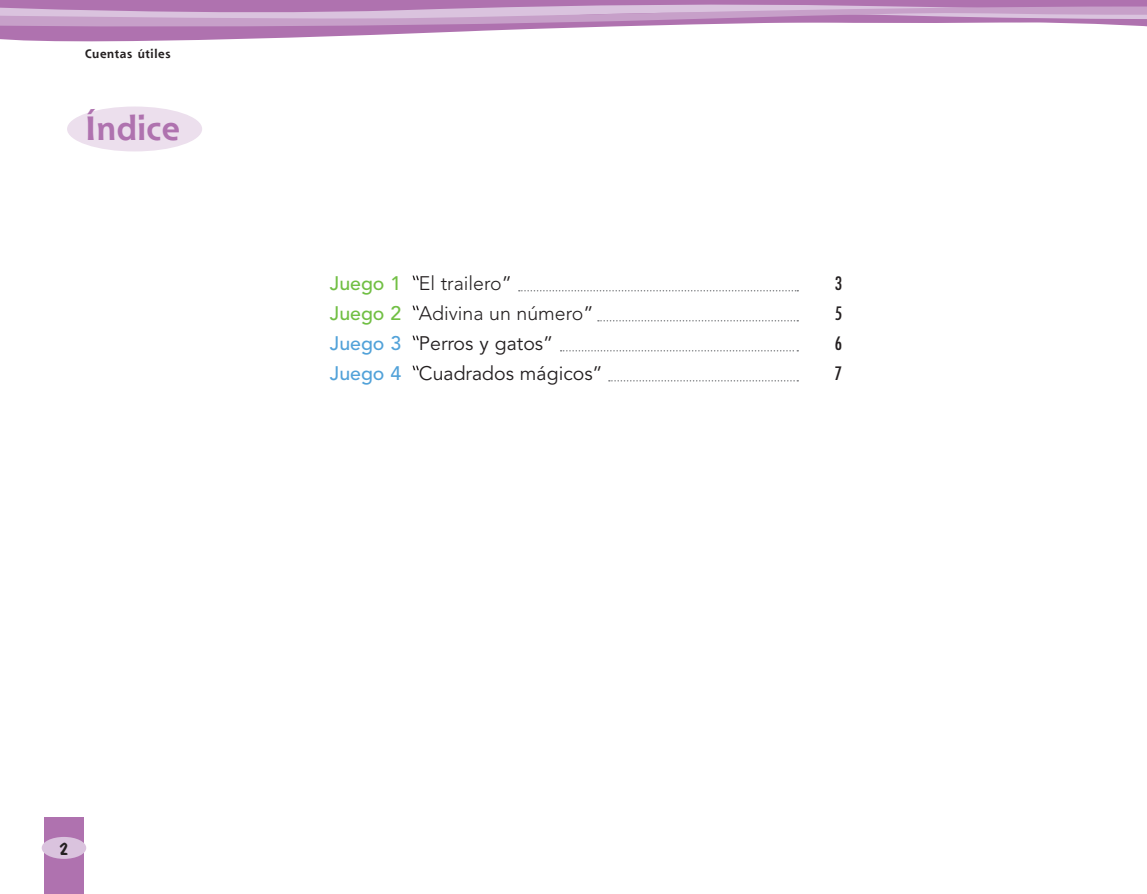
<style>
.page{position:relative;width:1147px;height:894px;background:#fff}
.page>*{position:absolute;margin:0;border:0;box-sizing:border-box;transform-origin:0 0}
.t1{font:700 33px "Shannon";letter-spacing:.015em;color:#af72af}
.t2{font:19.5px/30px "Avenir LT Std";color:#231f20}
.t3{font:19.5px "Dom Casual";color:#231f20}
.t4{font:condensed 18px/30px "Futura Std";color:#231f20;text-align:justify}
.t5{font:700 12px "Shannon";letter-spacing:.05em;color:#231f20}
.s1{font-weight:500;color:#71bf44}
.s2{font-weight:300}
.s3{font-weight:500;color:#52a2d9}
</style>
<div class="page">
<svg style="left:0;top:30px;width:500px;height:12px;fill:#af72af"></svg>
<div style="left:44px;top:817px;width:40px;height:76px;background:#af72af"></div>
<div style="left:42px;top:836px;width:44px;height:22px;background:#dac3de;border-radius:50%"></div>
<div style="left:67px;top:106px;width:135px;height:45px;background:#ecdfed;border-radius:50%"></div>
<svg style="left:412px;top:275px;width:7px;height:5px"></svg>
<svg style="left:412px;top:305px;width:7px;height:5px"></svg>
<svg style="left:412px;top:335px;width:7px;height:5px"></svg>
<svg style="left:412px;top:365px;width:7px;height:5px"></svg>
<svg style="left:518px;top:290px;width:280px;height:1px"></svg>
<svg style="left:597px;top:320px;width:201px;height:1px"></svg>
<svg style="left:560px;top:350px;width:238px;height:1px"></svg>
<svg style="left:608px;top:380px;width:190px;height:1px"></svg>
<svg style="left:0;top:0;width:1147px;height:30px;background:#c69cc7"></svg>
<p class="t5" style="left:85px;top:46px;width:87px">Cuentas útiles</p>
<h1 class="t1" style="left:85px;top:108px;width:96px">Índice</h1>
<p class="t2" style="left:330px;top:269px;width:274px"><span class="s1">Juego 1</span> <span class="s2">El trailero</span>”<br><span class="s1">Juego 2</span> <span class="s2">Adivina un número</span>”<br><span class="s3">Juego 3</span> Perros y gatos”<br><span class="s3">Juego 4</span> Cuadrados mágicos”</p>
<p class="t4" style="left:834px;top:268px;width:9px">3<br>5<br>6<br>7</p>
<p class="t3" style="left:60px;top:836px;width:10px">2</p>
</div>
